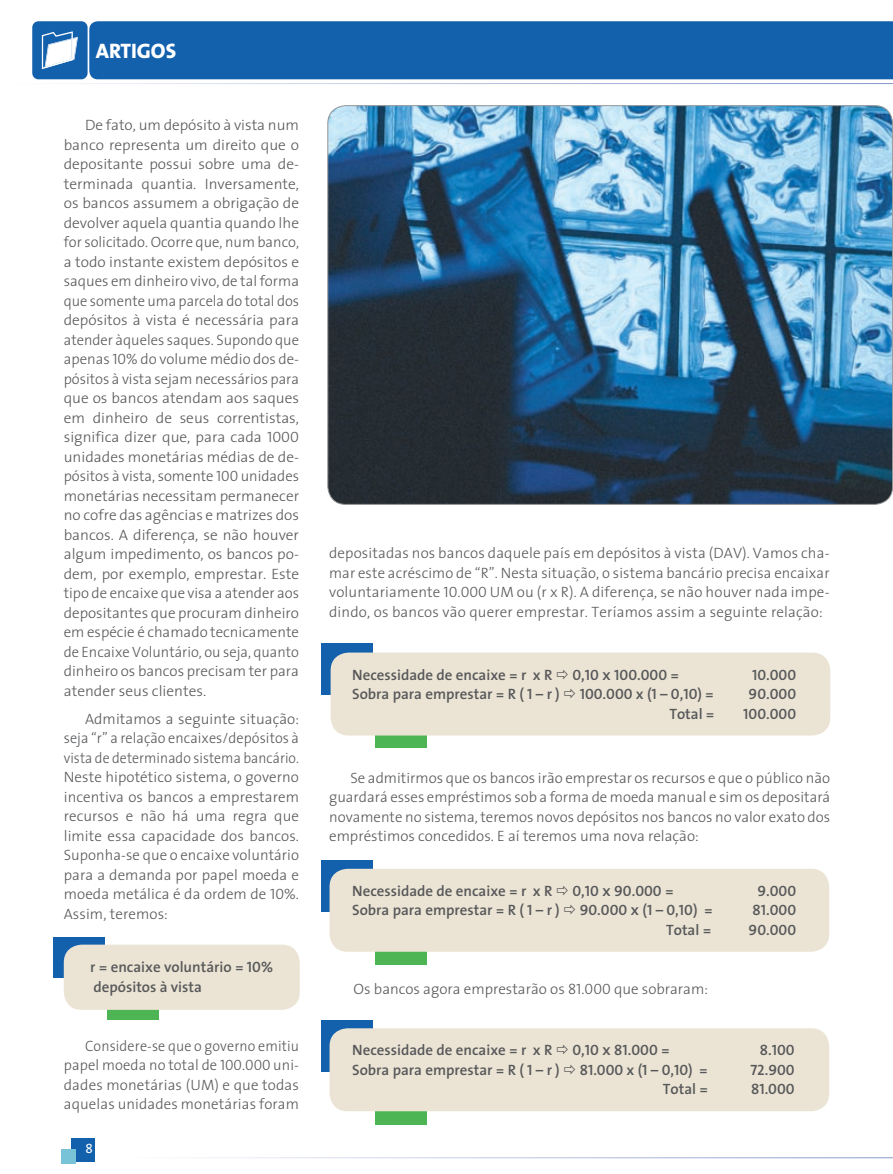
<style>
.page{position:relative;width:893px;height:1174px;background:#fff}
.page>*{position:absolute;margin:0;border:0;box-sizing:border-box;transform-origin:0 0}
.t1{font:21px "The Sans Extra Bold Caps";color:#fff}
.t2{font:300 15px/19.5px "The Sans";letter-spacing:.005em;color:#57585a;text-align:justify}
.t3{font:600 15px/19.5px "The Sans";color:#57585a}
.t4{font:15px "The Sans Semi Bold Caps";color:#57585a}
.t5{font:300 15px/19.5px "The Sans";letter-spacing:.005em;color:#57585a;text-align:justify;scale:.94 1}
.s1{font-family:"The Sans Light Caps";font-weight:400}
.s2{font-family:"The Sans Semi Bold Caps";font-weight:400}
.s3{font-family:"The Sans";font-weight:600}
</style>
<div class="page">
<div style="left:71px;top:1138px;width:24px;height:23px;background:#1360ad"></div>
<div style="left:61px;top:1149px;width:15px;height:15px;background:#78c3d8"></div>
<svg style="left:201px;top:1157px;width:692px;height:1px"></svg>
<div style="left:322px;top:1019px;width:51px;height:52px;background:#1360ad"></div>
<div style="left:375px;top:1073px;width:51px;height:51px;background:#4eb554"></div>
<div style="left:322px;top:643px;width:51px;height:52px;background:#1360ad"></div>
<div style="left:375px;top:696px;width:51px;height:52px;background:#4eb554"></div>
<div style="left:322px;top:860px;width:51px;height:51px;background:#1360ad"></div>
<div style="left:375px;top:913px;width:51px;height:51px;background:#4eb554"></div>
<div style="left:54px;top:937px;width:51px;height:41px;background:#1360ad"></div>
<div style="left:107px;top:979px;width:51px;height:40px;background:#4eb554"></div>
<div style="left:331px;top:652px;width:499px;height:83px;background:#ebe4d4;border-radius:18px"></div>
<div style="left:64px;top:944px;width:236px;height:65px;background:#ebe4d4;border-radius:18px"></div>
<svg style="left:89px;top:21px;width:804px;height:10px;background:#1964af"></svg>
<div style="left:32px;top:21px;width:56px;height:58px;background:#1360ad;border-radius:6px"></div>
<svg style="left:32px;top:31px;width:861px;height:53px;background:#2b70b5"></svg>
<div style="left:330px;top:868px;width:499px;height:83px;background:#ebe4d4;border-radius:18px"></div>
<div style="left:330px;top:1028px;width:499px;height:83px;background:#ebe4d4;border-radius:18px"></div>
<img style="left:328px;top:106px;width:565px;height:398px;border-radius:18px">
<h1 class="t1" style="left:96px;top:33px;width:82px">ARTIGOS</h1>
<p class="t2" style="left:64px;top:115px;width:237px;text-indent:21px">De fato, um depósito à vista num banco representa um direito que o depositante possui sobre uma de&shy;terminada quantia. Inversamente, os bancos assumem a obrigação de devolver aquela quantia quando lhe for solicitado. Ocorre que, num banco, a todo instante existem depósitos e saques em dinheiro vivo, de tal forma que somente uma parcela do total dos depósitos à vista é necessária para atender àqueles saques. Supondo que apenas <span class="s1">10</span>% do volume médio dos de&shy;pósitos à vista sejam necessários para que os bancos atendam aos saques em dinheiro de seus correntistas, significa dizer que, para cada <span class="s1">1000 </span>unidades monetárias médias de de&shy;pósitos à vista, somente <span class="s1">100</span> unidades monetárias necessitam permanecer no cofre das agências e matrizes dos bancos. A diferença, se não houver algum impedimento, os bancos po&shy;dem, por exemplo, emprestar. Este tipo de encaixe que visa a atender aos depositantes que procuram dinheiro em espécie é chamado tecnicamente de Encaixe Voluntário, ou seja, quanto dinheiro os bancos precisam ter para atender seus clientes.</p>
<p class="t2" style="left:64px;top:708px;width:237px;text-indent:21px">Admitamos a seguinte situação: seja “r” a relação encaixes/depósitos à vista de determinado sistema bancário.<br>Neste hipotético sistema, o governo incentiva os bancos a emprestarem recursos e não há uma regra que limite essa capacidade dos bancos.<br>Suponha-se que o encaixe voluntário para a demanda por papel moeda e moeda metálica é da ordem de <span class="s1">10</span>%.<br>Assim, teremos:</p>
<p class="t3" style="left:90px;top:957px;width:184px">r = encaixe voluntário = <span class="s2">10% </span>depósitos à vista</p>
<p class="t5" style="left:64px;top:1035px;width:252px;text-indent:21px">Considere-se que o governo emitiu papel moeda no total de <span class="s1">100</span>.<span class="s1">000</span> uni&shy;dades monetárias (UM) e que todas aquelas unidades monetárias foram</p>
<p class="t2" style="left:329px;top:543px;width:502px">depositadas nos bancos daquele país em depósitos à vista (DAV). Vamos cha&shy;mar este acréscimo de “R”. Nesta situação, o sistema bancário precisa encaixar voluntariamente <span class="s1">10</span>.<span class="s1">000</span> UM ou (r x R). A diferença, se não houver nada impe&shy;dindo, os bancos vão querer emprestar. Teríamos assim a seguinte relação:</p>
<p class="t3" style="left:352px;top:664px;width:202px">Necessidade de encaixe = r x R</p>
<p class="t4" style="left:572px;top:662px;width:108px">0,10 x 100.000 <span class="s3">=</span></p>
<p class="t4" style="left:752px;top:662px;width:46px">10.000</p>
<p class="t3" style="left:352px;top:684px;width:209px">Sobra para emprestar = R ( <span class="s2">1 –</span> r )</p>
<p class="t4" style="left:580px;top:681px;width:136px">100.000 <span class="s3">x (</span>1 – 0,10<span class="s3">) =</span></p>
<p class="t4" style="left:749px;top:681px;width:49px">90.000</p>
<p class="t3" style="left:669px;top:703px;width:47px">Total =</p>
<p class="t4" style="left:743px;top:701px;width:54px">100.000</p>
<p class="t2" style="left:329px;top:767px;width:503px;text-indent:21px">Se admitirmos que os bancos irão emprestar os recursos e que o público não guardará esses empréstimos sob a forma de moeda manual e sim os depositará novamente no sistema, teremos novos depósitos nos bancos no valor exato dos empréstimos concedidos. E aí teremos uma nova relação:</p>
<p class="t3" style="left:352px;top:880px;width:202px">Necessidade de encaixe = r x R</p>
<p class="t4" style="left:572px;top:878px;width:103px">0,10 x 90.000 <span class="s3">=</span></p>
<p class="t4" style="left:757px;top:878px;width:40px">9.000</p>
<p class="t3" style="left:352px;top:900px;width:209px">Sobra para emprestar = R ( <span class="s2">1</span> – r )</p>
<p class="t4" style="left:580px;top:898px;width:135px">90.000 x (1 – 0,10) <span class="s3">=</span></p>
<p class="t4" style="left:752px;top:898px;width:45px">81.000</p>
<p class="t3" style="left:666px;top:919px;width:47px">Total =</p>
<p class="t4" style="left:749px;top:917px;width:49px">90.000</p>
<p class="t2" style="left:354px;top:978px;width:356px">Os bancos agora emprestarão os <span class="s1">81</span>.<span class="s1">000</span> que sobraram:</p>
<p class="t3" style="left:352px;top:1040px;width:202px">Necessidade de encaixe = r x R</p>
<p class="t4" style="left:572px;top:1037px;width:99px">0,10 x 81.000 <span class="s3">=</span></p>
<p class="t4" style="left:760px;top:1037px;width:36px">8.100</p>
<p class="t3" style="left:352px;top:1059px;width:209px">Sobra para emprestar = R ( <span class="s2">1</span> – r )</p>
<p class="t4" style="left:580px;top:1057px;width:130px">81.000 <span class="s3">x (</span>1 – 0,10<span class="s3">) =</span></p>
<p class="t4" style="left:750px;top:1057px;width:46px">72.900</p>
<p class="t3" style="left:663px;top:1079px;width:47px">Total =</p>
<p class="t4" style="left:751px;top:1076px;width:45px">81.000</p>
</div>
